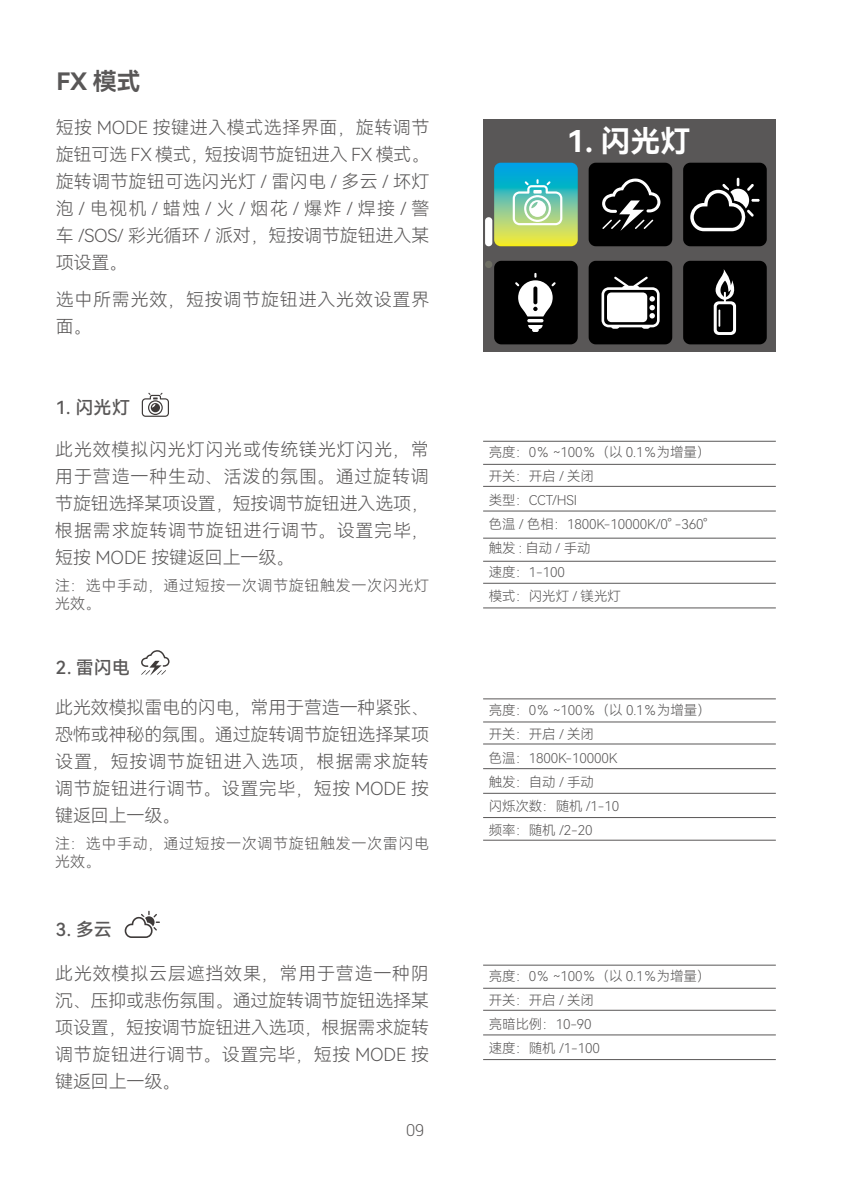
<style>
.page{position:relative;width:851px;height:1191px;background:#fff}
.page>*{position:absolute;margin:0;border:0;box-sizing:border-box;transform-origin:0 0}
.t1{font:30px "Harmony OS Sans SC Bold";color:#fff}
.t2{font:24px "Harmony OS Sans SC Bold";color:#595757}
.t3{font:18px/27px "Harmony OS Sans SC Light";letter-spacing:.01em;color:#595757;text-align:justify}
.t4{font:18px/27px "Harmony OS Sans SC Light";letter-spacing:.04em;color:#595757}
.t5{font:18px "Harmony OS Sans SC Medium";letter-spacing:.005em;color:#595757}
.t6{font:300 16.5px "Roboto";color:#595757}
.t7{font:15px/18px "Harmony OS Sans SC Light";letter-spacing:.045em;color:#595757}
.t8{font:13.5px/24px "Harmony OS Sans SC Light";letter-spacing:-.01em;color:#595757}
</style>
<div class="page">
<div style="left:483px;top:119px;width:292px;height:233px;background:#595757"></div>
<svg style="left:588px;top:163px;width:84px;height:83px;background:#191919"></svg>
<svg style="left:683px;top:163px;width:83px;height:83px;background:#1f1f1f"></svg>
<svg style="left:588px;top:261px;width:84px;height:83px;background:#434343"></svg>
<svg style="left:683px;top:261px;width:83px;height:83px;background:#151515"></svg>
<svg style="left:485px;top:261px;width:92px;height:83px;background:#2c2c2c"></svg>
<svg style="left:485px;top:163px;width:92px;height:83px;background:#7fc4a1"></svg>
<hr style="left:483px;top:441px;width:292px;height:1px;background:#595757">
<hr style="left:483px;top:464px;width:292px;height:1px;background:#595757">
<hr style="left:483px;top:486px;width:292px;height:1px;background:#595757">
<hr style="left:483px;top:510px;width:292px;height:1px;background:#595757">
<hr style="left:483px;top:537px;width:292px;height:1px;background:#595757">
<hr style="left:483px;top:561px;width:292px;height:1px;background:#595757">
<hr style="left:483px;top:583px;width:292px;height:1px;background:#595757">
<hr style="left:483px;top:607px;width:292px;height:1px;background:#595757">
<svg style="left:142px;top:393px;width:27px;height:24px"></svg>
<hr style="left:483px;top:698px;width:292px;height:1px;background:#595757">
<hr style="left:483px;top:721px;width:292px;height:1px;background:#595757">
<hr style="left:483px;top:743px;width:292px;height:1px;background:#595757">
<hr style="left:483px;top:768px;width:292px;height:1px;background:#595757">
<hr style="left:483px;top:793px;width:292px;height:1px;background:#595757">
<hr style="left:483px;top:817px;width:292px;height:1px;background:#595757">
<hr style="left:483px;top:839px;width:292px;height:1px;background:#595757">
<svg style="left:141px;top:650px;width:28px;height:25px"></svg>
<hr style="left:483px;top:964px;width:292px;height:1px;background:#595757">
<hr style="left:483px;top:987px;width:292px;height:1px;background:#595757">
<hr style="left:483px;top:1009px;width:292px;height:1px;background:#595757">
<hr style="left:483px;top:1034px;width:292px;height:1px;background:#595757">
<hr style="left:483px;top:1059px;width:292px;height:1px;background:#595757">
<svg style="left:125px;top:910px;width:35px;height:28px"></svg>
<h2 class="t2" style="left:56px;top:65px;width:86px">FX 模式</h2>
<p class="t3" style="left:56px;top:114px;width:375px">短按 MODE 按键进入模式选择界面，旋转调节旋钮可选 FX 模式，短按调节旋钮进入 FX 模式。旋转调节旋钮可选闪光灯 / 雷闪电 / 多云 / 坏灯泡/电视机/蜡烛/火/烟花/爆炸/焊接/警车 /SOS/ 彩光循环 / 派对，短按调节旋钮进入某项设置。</p>
<p class="t4" style="left:56px;top:285px;width:375px">选中所需光效，短按调节旋钮进入光效设置界面。</p>
<p class="t5" style="left:56px;top:395px;width:76px">1. 闪光灯</p>
<p class="t3" style="left:55px;top:435px;width:375px">此光效模拟闪光灯闪光或传统镁光灯闪光，常用于营造一种生动、活泼的氛围。通过旋转调节旋钮选择某项设置，短按调节旋钮进入选项，根据需求旋转调节旋钮进行调节。设置完毕，短按 MODE 按键返回上一级。</p>
<p class="t7" style="left:55px;top:576px;width:375px">注：选中手动，通过短按一次调节旋钮触发一次闪光灯光效。</p>
<p class="t5" style="left:56px;top:654px;width:75px">2. 雷闪电</p>
<p class="t3" style="left:55px;top:693px;width:375px">此光效模拟雷电的闪电，常用于营造一种紧张、恐怖或神秘的氛围。通过旋转调节旋钮选择某项设置，短按调节旋钮进入选项，根据需求旋转调节旋钮进行调节。设置完毕，短按 MODE 按键返回上一级。</p>
<p class="t7" style="left:55px;top:834px;width:375px">注：选中手动，通过短按一次调节旋钮触发一次雷闪电光效。</p>
<p class="t5" style="left:56px;top:916px;width:57px">3. 多云</p>
<p class="t3" style="left:55px;top:959px;width:375px">此光效模拟云层遮挡效果，常用于营造一种阴沉、压抑或悲伤氛围。通过旋转调节旋钮选择某项设置，短按调节旋钮进入选项，根据需求旋转调节旋钮进行调节。设置完毕，短按 MODE 按键返回上一级。</p>
<p class="t6" style="left:406px;top:1118px;width:20px">09</p>
<h1 class="t1" style="left:567px;top:120px;width:125px">1. 闪光灯</h1>
<p class="t8" style="left:488px;top:439px;width:223px">亮度：0％ ~100％（以 0.1％为增量）开关：开启 / 关闭<br>类型：CCT/HSI<br>色温 / 色相：1800K-10000K/0° -360°触发:自动/手动<br>速度：1-100<br>模式：闪光灯 / 镁光灯</p>
<p class="t8" style="left:488px;top:697px;width:223px">亮度：0％ ~100％（以 0.1％为增量）开关：开启 / 关闭<br>色温：1800K-10000K<br>触发：自动 / 手动<br>闪烁次数：随机 /1-10<br>频率：随机 /2-20</p>
<p class="t8" style="left:488px;top:963px;width:223px">亮度：0％ ~100％（以 0.1％为增量）开关：开启 / 关闭<br>亮暗比例：10-90<br>速度：随机 /1-100</p>
</div>
